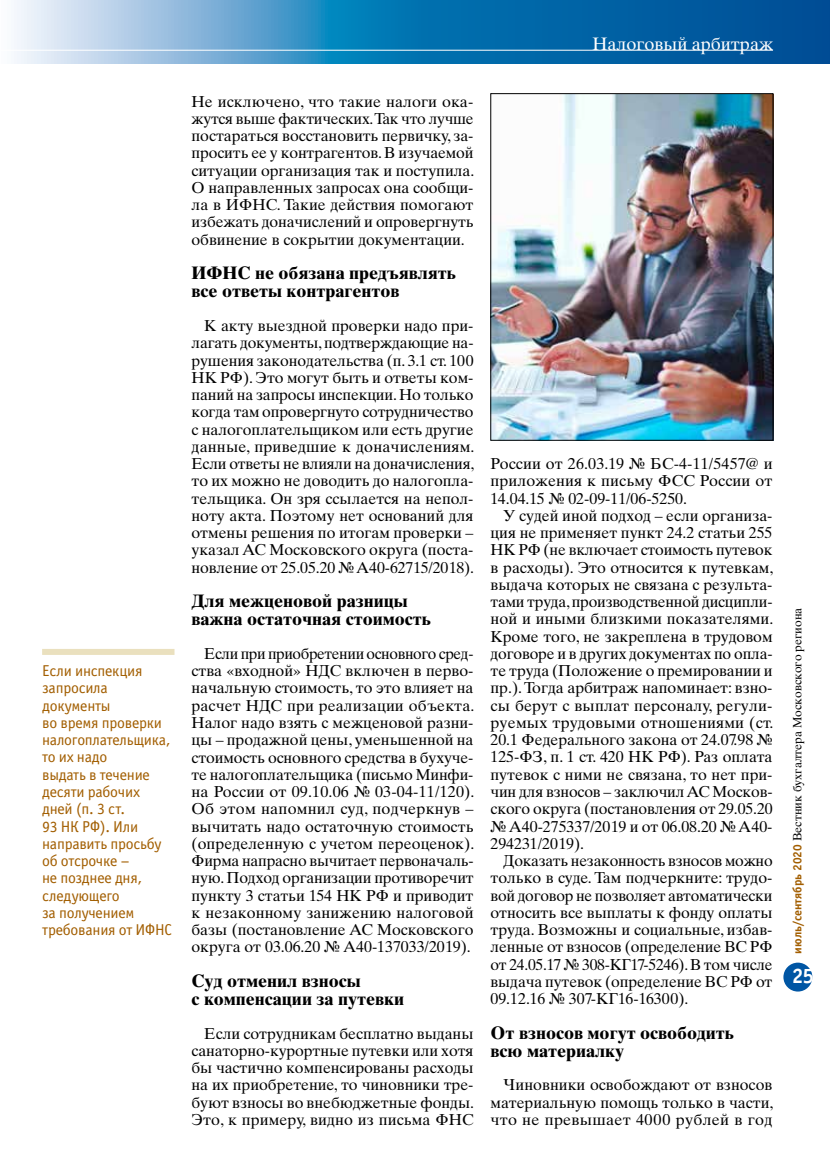
<style>
.page{position:relative;width:830px;height:1170px;background:#fff}
.page>*{position:absolute;margin:0;border:0;box-sizing:border-box;transform-origin:0 0}
.t1{font:21px "Officina Sans Bold ITC";color:#fff}
.t2{font:700 18px/18px "Times Ten Cyr";color:#000}
.t3{font:18px "Times Ten Cyr Upright";color:#fff}
.t4{font:15.75px/17.2px "Times Ten Cyr Upright";color:#000;text-align:justify}
.t5{font:15.75px/17.2px "Officina Sans Book ITC";letter-spacing:-.015em;color:#a25e00}
.t6{font:12px "Times Ten Cyr Upright";color:#000}
.s1{font-family:"Officina Sans Bold ITC";color:#a25e00}
</style>
<div class="page">
<svg style="left:14px;top:0;width:815px;height:64px;background:#3987bc"></svg>
<div style="left:783px;top:962px;width:29px;height:29px;background:#0056a4;border-radius:50%"></div>
<hr style="left:1px;top:50px;width:771px;height:1px;background:#fff">
<img style="left:492px;top:95px;width:279px;height:343px">
<div style="left:490px;top:93px;width:283px;height:347px;border:1px solid #000"></div>
<div style="left:42px;top:649px;width:132px;height:6px;background:#eae0be"></div>
<p class="t5" style="left:42px;top:661px;width:131px">Если инспекция запросила документы<br>во время проверки налогоплательщика, то их надо<br>выдать в течение десяти рабочих дней (п. 3 ст.<br>93 НК РФ). Или направить просьбу об отсрочке –<br>не позднее дня, следующего<br>за получением требования от ИФНС</p>
<p class="t4" style="left:191px;top:93px;width:284px">Не исключено, что такие налоги ока&shy;жутся выше фактических. Так что лучше постараться восстановить первичку, за&shy;просить ее у контрагентов. В изучаемой ситуации организация так и поступила.<br>О направленных запросах она сообщи&shy;ла в ИФНС. Такие действия помогают избежать доначислений и опровергнуть обвинение в сокрытии документации.</p>
<p class="t2" style="left:191px;top:264px;width:266px">ИФНС не обязана предъявлять все ответы контрагентов</p>
<p class="t4" style="left:191px;top:317px;width:284px;text-indent:13px">К акту выездной проверки надо при&shy;лагать документы, подтверждающие на&shy;рушения законодательства (п. 3.1 ст. 100<br>НК РФ). Это могут быть и ответы ком&shy;паний на запросы инспекции. Но только когда там опровергнуто сотрудничество с налогоплательщиком или есть другие данные, приведшие к доначислениям.<br>Если ответы не влияли на доначисления, то их можно не доводить до налогопла&shy;тельщика. Он зря ссылается на непол&shy;ноту акта. Поэтому нет оснований для отмены решения по итогам проверки – указал АС Московского округа (поста&shy;новление от 25.05.20 № А40-62715/2018).</p>
<p class="t2" style="left:191px;top:592px;width:241px">Для межценовой разницы важна остаточная стоимость</p>
<p class="t4" style="left:191px;top:645px;width:284px;text-indent:13px">Если при приобретении основного сред&shy;ства «входной» НДС включен в перво&shy;начальную стоимость, то это влияет на расчет НДС при реализации объекта.<br>Налог надо взять с межценовой разни&shy;цы – продажной цены, уменьшенной на стоимость основного средства в бухуче&shy;те налогоплательщика (письмо Минфи&shy;на России от 09.10.06 № 03-04-11/120).<br>Об этом напомнил суд, подчеркнув – вычитать надо остаточную стоимость (определенную с учетом переоценок).<br>Фирма напрасно вычитает первоначаль&shy;ную. Подход организации противоречит пункту 3 статьи 154 НК РФ и приводит к незаконному занижению налоговой базы (постановление АС Московского округа от 03.06.20 № А40-137033/2019).</p>
<p class="t2" style="left:191px;top:971px;width:214px">Суд отменил взносы<br>с компенсации за путевки</p>
<p class="t4" style="left:191px;top:1024px;width:284px;text-indent:13px">Если сотрудникам бесплатно выданы санаторно-курортные путевки или хотя бы частично компенсированы расходы на их приобретение, то чиновники тре&shy;буют взносы во внебюджетные фонды.<br>Это, к примеру, видно из письма ФНС</p>
<p class="t3" style="left:592px;top:33px;width:182px">Налоговый арбитраж</p>
<p class="t4" style="left:490px;top:455px;width:283px">России от 26.03.19 № БС-4-11/5457@ и приложения к письму ФСС России от 14.04.15 № 02-09-11/06-5250.</p>
<p class="t4" style="left:490px;top:507px;width:284px;text-indent:13px">У судей иной подход – если организа&shy;ция не применяет пункт 24.2 статьи 255<br>НК РФ (не включает стоимость путевок в расходы). Это относится к путевкам, выдача которых не связана с результа&shy;тами труда, производственной дисципли&shy;ной и иными близкими показателями.<br>Кроме того, не закреплена в трудовом договоре и в других документах по опла&shy;те труда (Положение о премировании и пр.). Тогда арбитраж напоминает: взно&shy;сы берут с выплат персоналу, регули&shy;руемых трудовыми отношениями (ст.<br>20.1 Федерального закона от 24.07.98 № 125-ФЗ, п. 1 ст. 420 НК РФ). Раз оплата путевок с ними не связана, то нет при&shy;чин для взносов – заключил АС Москов&shy;ского округа (постановления от 29.05.20 № А40-275337/2019 и от 06.08.20 № А40- 294231/2019).</p>
<p class="t4" style="left:490px;top:852px;width:283px;text-indent:13px">Доказать незаконность взносов можно только в суде. Там подчеркните: трудо&shy;вой договор не позволяет автоматически относить все выплаты к фонду оплаты труда. Возможны и социальные, избав&shy;ленные от взносов (определение ВС РФ от 24.05.17 № 308-КГ17-5246). В том числе выдача путевок (определение ВС РФ от 09.12.16 № 307-КГ16-16300).</p>
<p class="t2" style="left:490px;top:1023px;width:244px">От взносов могут освободить всю материалку</p>
<p class="t4" style="left:490px;top:1076px;width:284px;text-indent:13px">Чиновники освобождают от взносов материальную помощь только в части, что не превышает 4000 рублей в год</p>
<p class="t6" style="left:790px;top:953px;width:347px;rotate:-90deg"><span class="s1">июль/сентябрь 2020</span> Вестник бухгалтера Московского региона</p>
<h1 class="t1" style="left:791px;top:961px;width:24px">25</h1>
</div>
